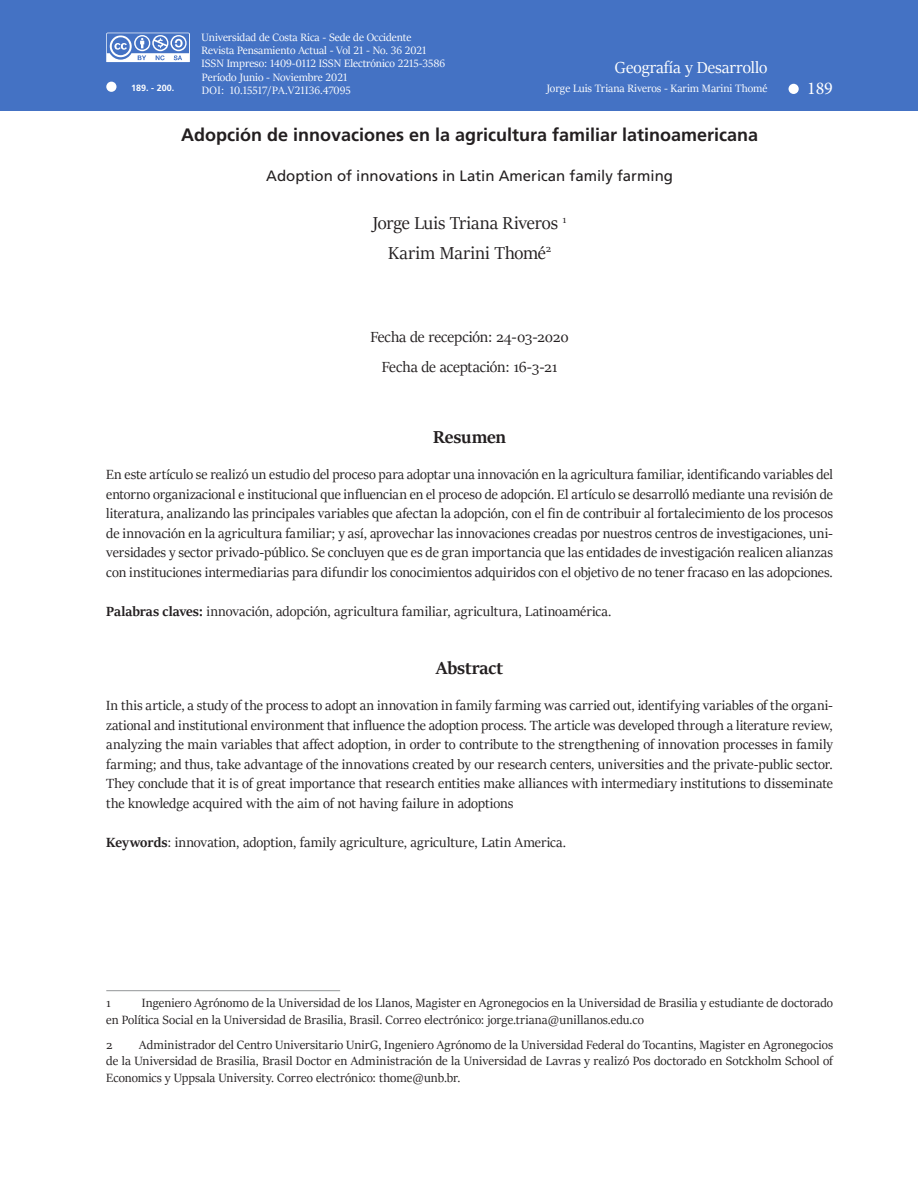
<style>
.page{position:relative;width:918px;height:1188px;background:#fff}
.page>*{position:absolute;margin:0;border:0;box-sizing:border-box;transform-origin:0 0}
.nombre{font:19.5px "Sitka Banner";letter-spacing:-.005em;color:#231f20}
.subtitulo{font:700 19.5px "Sitka Banner";color:#231f20}
.titular_inicial{font:700 18px "Frutiger LT Std";color:#231f20}
.t1{font:18px "Sitka Banner";color:#fff}
.t2{font:18px "Minion Pro";color:#fff}
.recibido_y_aprobado{font:16.5px "Sitka Banner";letter-spacing:-.005em;color:#231f20}
.resumen{font:15px/19.5px "Sitka Banner";letter-spacing:.005em;color:#231f20;text-align:justify}
.titular_inicial_ingl{font:15px "Frutiger LT Std";color:#231f20}
.pies_de_pagina{font:13.5px/16.5px "Sitka Banner";letter-spacing:.005em;color:#231f20}
.titular_inicial-2{font:12px "Sitka Banner";color:#fff}
.titular_inicial-3{font:700 9px "Frutiger LT Std";color:#fff}
.s1{font-weight:700}
</style>
<div class="page">
<div style="left:0;top:0;width:918px;height:111px;background:#4472c4"></div>
<svg style="left:106px;top:33px;width:84px;height:29px"></svg>
<div style="left:789px;top:84px;width:10px;height:10px;background:#fff;border-radius:50%"></div>
<div style="left:106px;top:82px;width:11px;height:10px;background:#fff;border-radius:50%"></div>
<hr style="left:106px;top:990px;width:234px;height:1px;background:#939598">
<p class="titular_inicial-2" style="left:202px;top:29px;width:211px">Universidad de Costa Rica - Sede de Occidente</p>
<p class="titular_inicial-2" style="left:202px;top:42px;width:227px">Revista Pensamiento Actual - Vol 21 - No. 36 2021</p>
<p class="titular_inicial-2" style="left:202px;top:55px;width:245px">ISSN Impreso: 1409-0112 ISSN Electrónico 2215-3586</p>
<p class="titular_inicial-2" style="left:202px;top:69px;width:147px">Período Junio - Noviembre 2021</p>
<p class="titular_inicial-2" style="left:202px;top:82px;width:150px">DOI: 10.15517/PA.V21I36.47095</p>
<p class="titular_inicial" style="left:181px;top:124px;width:579px">Adopción de innovaciones en la agricultura familiar latinoamericana</p>
<p class="titular_inicial_ingl" style="left:266px;top:167px;width:408px">Adoption of innovations in Latin American family farming</p>
<p class="nombre" style="left:373px;top:210px;width:195px">Jorge Luis Triana Riveros <sup>1</sup></p>
<p class="nombre" style="left:388px;top:239px;width:164px">Karim Marini Thomé<sup>2</sup></p>
<p class="t1" style="left:615px;top:55px;width:154px">Geografía y Desarrollo</p>
<p class="titular_inicial-3" style="left:131px;top:82px;width:45px">189. - 200.</p>
<p class="titular_inicial-2" style="left:547px;top:80px;width:222px">Jorge Luis Triana Riveros - Karim Marini Thomé</p>
<p class="t2" style="left:807px;top:76px;width:27px">189</p>
<p class="recibido_y_aprobado" style="left:370px;top:326px;width:200px">Fecha de recepción: 24-03-2020</p>
<p class="recibido_y_aprobado" style="left:382px;top:355px;width:177px">Fecha de aceptación: 16-3-21</p>
<p class="subtitulo" style="left:433px;top:423px;width:75px">Resumen</p>
<p class="resumen" style="left:106px;top:464px;width:728px">En este artículo se realizó un estudio del proceso para adoptar una innovación en la agricultura familiar, identificando variables del entorno organizacional e institucional que influencian en el proceso de adopción. El artículo se desarrolló mediante una revisión de literatura, analizando las principales variables que afectan la adopción, con el fin de contribuir al fortalecimiento de los procesos de innovación en la agricultura familiar; y así, aprovechar las innovaciones creadas por nuestros centros de investigaciones, uni&shy;versidades y sector privado-público. Se concluyen que es de gran importancia que las entidades de investigación realicen alianzas con instituciones intermediarias para difundir los conocimientos adquiridos con el objetivo de no tener fracaso en las adopciones.</p>
<p class="resumen" style="left:106px;top:601px;width:507px"><span class="s1">Palabras claves:</span> innovación, adopción, agricultura familiar, agricultura, Latinoamérica.</p>
<p class="subtitulo" style="left:436px;top:654px;width:68px">Abstract</p>
<p class="resumen" style="left:106px;top:695px;width:728px">In this article, a study of the process to adopt an innovation in family farming was carried out, identifying variables of the organi&shy;zational and institutional environment that influence the adoption process. The article was developed through a literature review, analyzing the main variables that affect adoption, in order to contribute to the strengthening of innovation processes in family farming; and thus, take advantage of the innovations created by our research centers, universities and the private-public sector.<br>They conclude that it is of great importance that research entities make alliances with intermediary institutions to disseminate the knowledge acquired with the aim of not having failure in adoptions</p>
<p class="resumen" style="left:106px;top:832px;width:461px"><span class="s1">Keywords</span>: innovation, adoption, family agriculture, agriculture, Latin America.</p>
<p class="pies_de_pagina" style="left:106px;top:994px;width:728px;text-indent:36px">Ingeniero Agrónomo de la Universidad de los Llanos, Magister en Agronegocios en la Universidad de Brasilia y estudiante de doctorado en Política Social en la Universidad de Brasilia, Brasil. Correo electrónico: jorge.triana@unillanos.edu.co</p>
<p class="pies_de_pagina" style="left:106px;top:1036px;width:8px">2</p>
<p class="pies_de_pagina" style="left:106px;top:994px;width:6px">1</p>
<p class="pies_de_pagina" style="left:106px;top:1036px;width:728px;text-align:justify;text-indent:33px">Administrador del Centro Universitario UnirG, Ingeniero Agrónomo de la Universidad Federal do Tocantins, Magister en Agronegocios de la Universidad de Brasilia, Brasil Doctor en Administración de la Universidad de Lavras y realizó Pos doctorado en Sotckholm School of Economics y Uppsala University. Correo electrónico: thome@unb.br.</p>
</div>
